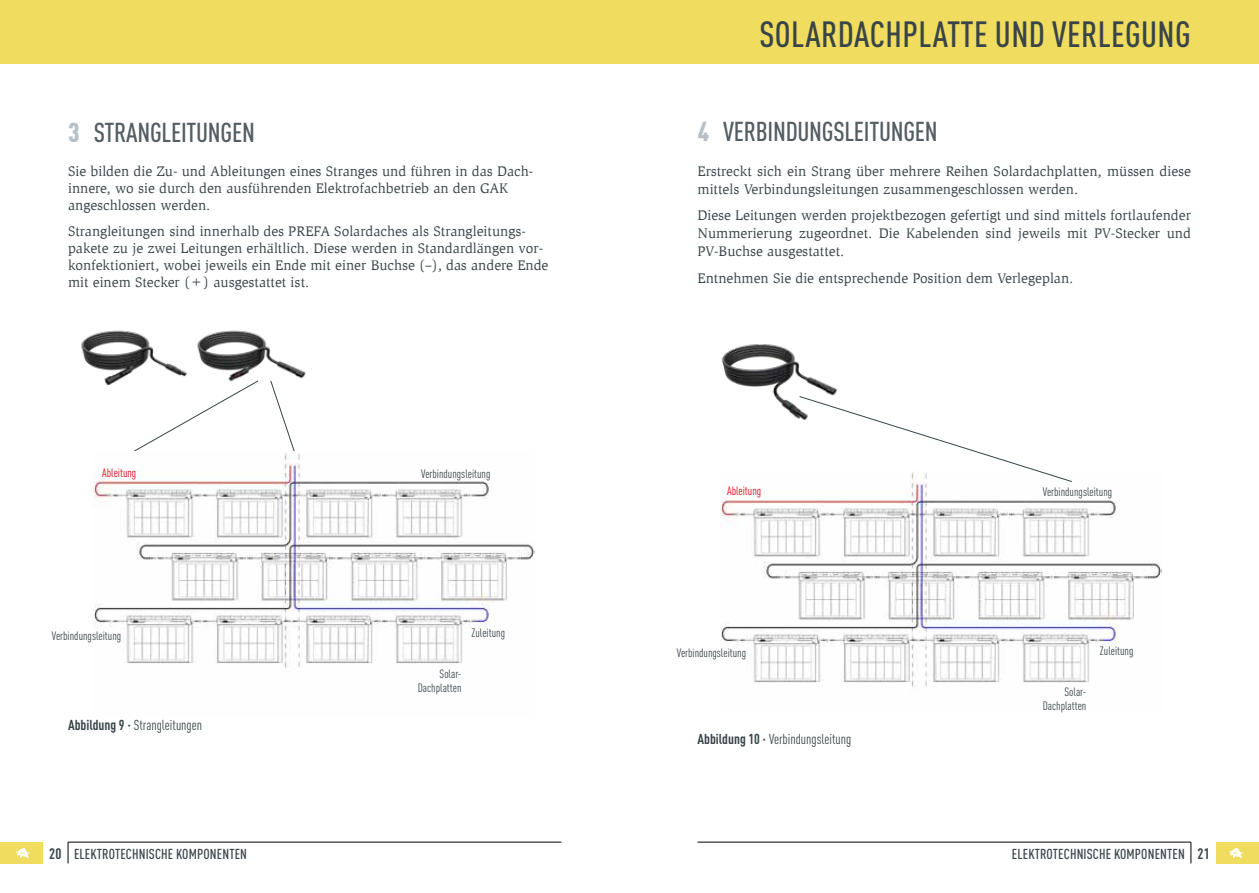
<style>
.page{position:relative;width:1259px;height:893px;background:#fff}
.page>*{position:absolute;margin:0;border:0;box-sizing:border-box;transform-origin:0 0}
.t1{font:500 condensed 36px "DIN Pro";letter-spacing:.01em;color:#394448}
.t2{font:500 condensed 27px "DIN Pro";letter-spacing:-.01em;color:#535d62}
.t3{font:14.25px/17.1px "Slimbach Pro";color:#394448}
.t4{font:500 condensed 14.25px "DIN Pro";letter-spacing:.01em;color:#394448}
.t5{font:condensed 14.25px "DIN Pro";color:#394448}
.t6{font:condensed 12px/14.4px "DIN Pro";color:#394448;text-align:right}
.t7{font:condensed 12px "DIN Pro";color:#e30613}
.s1{font-weight:900;color:#b6c0c6}
.s2{font-weight:700}
.s3{font-weight:700;font-size:15px}
</style>
<div class="page">
<div style="left:1216px;top:842px;width:43px;height:21px;background:#f0dc5e"></div>
<hr style="left:697px;top:842px;width:494px;height:1px;background:#000">
<svg style="left:1190px;top:842px;width:1px;height:21px"></svg>
<svg style="left:1229px;top:848px;width:13px;height:10px"></svg>
<div style="left:0;top:842px;width:43px;height:21px;background:#f0dc5e"></div>
<hr style="left:68px;top:842px;width:493px;height:1px;background:#000">
<svg style="left:68px;top:842px;width:1px;height:21px"></svg>
<svg style="left:16px;top:848px;width:14px;height:10px"></svg>
<div style="left:0;top:0;width:1259px;height:64px;background:#f0dc5e"></div>
<img style="left:81px;top:330px;width:106px;height:55px">
<img style="left:197px;top:330px;width:109px;height:50px">
<img style="left:721px;top:344px;width:116px;height:75px">
<svg style="left:110px;top:380px;width:149px;height:71px"></svg>
<svg style="left:270px;top:380px;width:25px;height:71px"></svg>
<img style="left:93px;top:453px;width:442px;height:216px">
<img style="left:720px;top:482px;width:442px;height:206px">
<svg style="left:798px;top:396px;width:274px;height:86px"></svg>
<h2 class="t2" style="left:68px;top:112px;width:38px"><span class="s1">3</span> STRAN</h2>
<h2 class="t2" style="left:150px;top:112px;width:103px">GLEITUNGEN</h2>
<p class="t3" style="left:68px;top:162px;width:467px">Sie bilden die Zu- und Ableitungen eines Stranges und führen in das Dach&shy;innere, wo sie durch den ausführenden Elektrofachbetrieb an den GAK angeschlossen werden.</p>
<p class="t3" style="left:68px;top:222px;width:482px">Strangleitungen sind innerhalb des PREFA Solardaches als Strangleitungs&shy;pakete zu je zwei Leitungen erhältlich. Diese werden in Standardlängen vor&shy;konfektioniert, wobei jeweils ein Ende mit einer Buchse (–), das andere Ende mit einem Stecker (+) ausgestattet ist.</p>
<p class="t7" style="left:102px;top:464px;width:36px">Ableitung</p>
<p class="t6" style="left:421px;top:466px;width:71px">Verbindungsleitung</p>
<p class="t6" style="left:52px;top:627px;width:71px">Verbindungsleitung</p>
<p class="t5" style="left:68px;top:714px;width:136px"><span class="s2">Abbildung 9</span> · Strangleitungen</p>
<p class="t4" style="left:49px;top:843px;width:199px"><span class="s3">20</span> ELEKTROTECH NISCHE KOMPONENTEN</p>
<p class="t6" style="left:471px;top:624px;width:35px">Zuleitung</p>
<p class="t6" style="left:418px;top:665px;width:45px">Solar-<br>Dachplatten</p>
<h1 class="t1" style="left:732px;top:7px;width:44px">4 SOLAR</h1>
<h1 class="t1" style="left:732px;top:7px;width:460px">5 3 OLARDACHPLATTE UND VERLEGUNG</h1>
<h1 class="t1" style="left:932px;top:7px;width:43px">ATT</h1>
<h1 class="t1" style="left:1097px;top:7px;width:14px">L</h1>
<h2 class="t2" style="left:697px;top:111px;width:238px"><span class="s1">4</span> VERBINDUNGSLEITUNGEN</h2>
<p class="t3" style="left:697px;top:162px;width:495px;line-height:18px">Erstreckt sich ein Strang über mehrere Reihen Solardachplatten, müssen diese mittels Verbindungsleitungen zusammengeschlossen werden.</p>
<p class="t3" style="left:697px;top:206px;width:495px;line-height:18px;text-align:justify">Diese Leitungen werden projektbezogen gefertigt und sind mittels fortlaufender Nummerierung zugeordnet. Die Kabelenden sind jeweils mit PV-Stecker und PV-Buchse ausgestattet.</p>
<p class="t3" style="left:697px;top:269px;width:377px">Entnehmen Sie die entsprechende Position dem Verlegeplan.</p>
<p class="t7" style="left:727px;top:482px;width:36px">Ableitung</p>
<p class="t6" style="left:1042px;top:484px;width:71px">Verbindungsleitung</p>
<p class="t6" style="left:676px;top:644px;width:71px">Verbindungsleitung</p>
<p class="t5" style="left:697px;top:729px;width:155px"><span class="s2">Abbildung 10</span> · Verbindungsleitung</p>
<p class="t6" style="left:1042px;top:684px;width:45px">Solar-<br>Dachplatten</p>
<p class="t6" style="left:1100px;top:643px;width:35px">Zuleitung</p>
<p class="t4" style="left:1012px;top:843px;width:199px">ELEKTROTECHNISCHE KOMPONENTEN <span class="s3">21</span></p>
</div>
